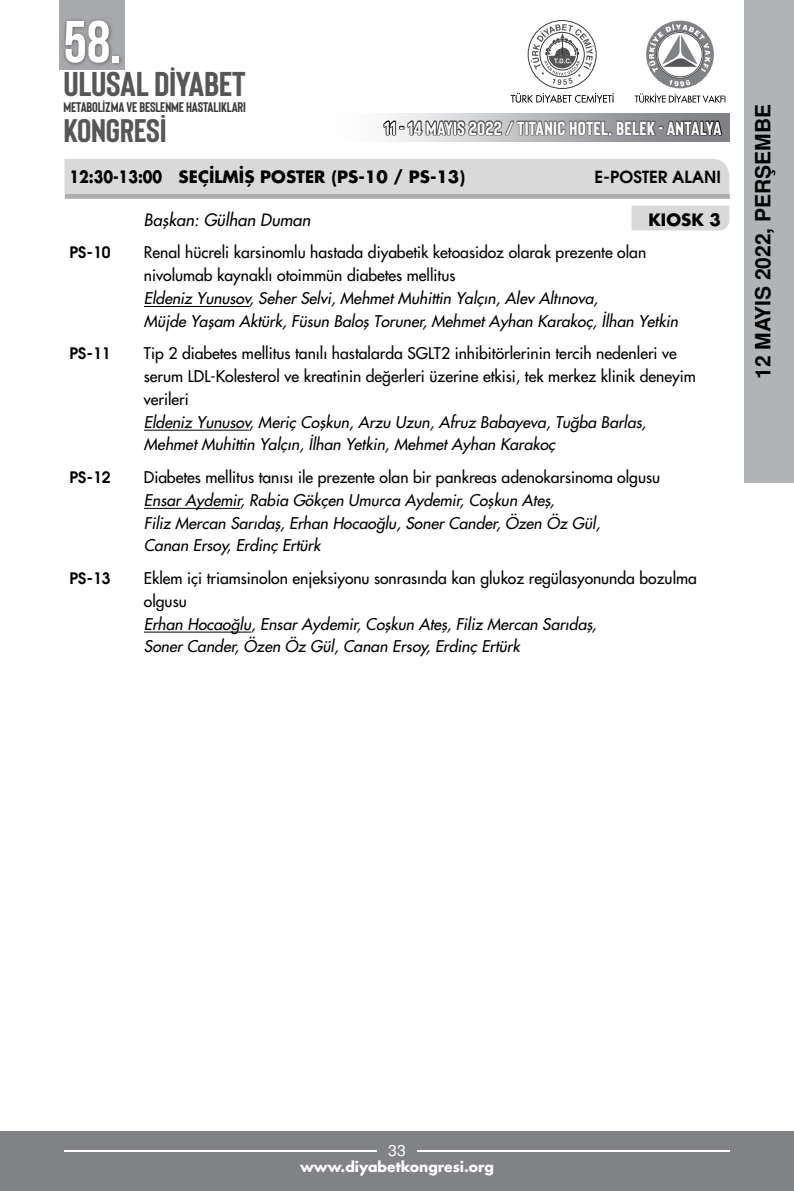
<style>
.page{position:relative;width:794px;height:1191px;background:#fff}
.page>*{position:absolute;margin:0;border:0;box-sizing:border-box;transform-origin:0 0}
.t1{font:700 58.98px "Bebas Neue";color:#fff}
.t2{font:700 34.48px "Bison";letter-spacing:-.01em;color:#555658;scale:1.11 1}
.t3{font:700 32.55px "Bison";letter-spacing:-.01em;color:#555658;scale:1.11 1}
.t4{font:700 21px "Helvetica Tr";color:#000}
.t5{font:700 18.72px "Bison";letter-spacing:.015em;color:#fff;scale:1.09 1}
.t6{font:16.62px "Futura Bold Tr";color:#000;scale:.85 1}
.t7{font:16.62px "Futura Italic Tr";color:#000}
.t8{font:16.62px "Avant Garde Bold Tr";color:#000}
.t9{font:16.62px "Futura Bold Tr";color:#000}
.t10{font:15.75px/22.8px "Futura Italic Tr";color:#000}
.t11{font:15.75px/22.8px "Futura Normal Tr";color:#000}
.t12{font:15.75px "Avant Garde Bold Tr";color:#000}
.t13{font:15.75px "Helvetica Normal Tr";color:#fff}
.t14{font:700 14px "Bison";letter-spacing:-.01em;color:#3c3b3d;scale:1.04 1}
.t15{font:14px "Futura Bold Tr";color:#fff}
.s1{font-family:"Bebas Neue"}
</style>
<div class="page">
<div style="left:646px;top:21px;width:68px;height:67px;background:#808285;border-radius:50%"></div>
<svg style="left:656px;top:31px;width:47px;height:47px"></svg>
<svg style="left:648px;top:24px;width:62px;height:49px"></svg>
<svg style="left:669px;top:80px;width:21px;height:6px"></svg>
<div style="left:59px;top:0;width:66px;height:69px;background:#a7a9ac"></div>
<img style="left:59px;top:19px;width:66px;height:51px">
<div style="left:321px;top:114px;width:408px;height:28px;background:linear-gradient(to right,#fff,#74777a)"></div>
<svg style="left:510px;top:93px;width:103px;height:10px"></svg>
<svg style="left:634px;top:93px;width:91px;height:10px"></svg>
<svg style="left:382px;top:116px;width:341px;height:22px;background:#898a8c"></svg>
<svg style="left:528px;top:21px;width:68px;height:67px"></svg>
<div style="left:527px;top:20px;width:69px;height:69px;border:1px solid #3c3b3d;border-radius:50%"></div>
<svg style="left:530px;top:24px;width:63px;height:61px"></svg>
<div style="left:744px;top:0;width:50px;height:483px;background:#b1b4b6"></div>
<div style="left:0;top:1131px;width:794px;height:60px;background:#808285"></div>
<hr style="left:417px;top:1149px;width:313px;height:2px;background:#fff">
<hr style="left:64px;top:1149px;width:312px;height:2px;background:#fff">
<div style="left:631px;top:206px;width:98px;height:24px;background:#d9d9d9"></div>
<div style="left:64px;top:159px;width:665px;height:34px;background:#d9d9d9"></div>
<div style="left:64px;top:193px;width:665px;height:5px;background:#aeaeae"></div>
<hr style="left:144px;top:306px;width:105px;height:1px;background:#000">
<hr style="left:144px;top:430px;width:105px;height:1px;background:#000">
<hr style="left:144px;top:508px;width:96px;height:1px;background:#000">
<hr style="left:144px;top:632px;width:107px;height:1px;background:#000">
<h1 class="t1" style="left:63px;top:10px;width:59px">58.</h1>
<h2 class="t2" style="left:63px;top:62px;width:166px">ULUSAL DİYABET</h2>
<p class="t14" style="left:63px;top:98px;width:177px">METABOLİZMA VE BESLENME HASTALIKLARI</p>
<h3 class="t3" style="left:63px;top:110px;width:94px">KONGRESİ</h3>
<p class="t5" style="left:384px;top:116px;width:311px">11 - 1<span class="s1">4</span> MAYIS 2022 / TITANIC HOTEL, BELEK - ANTALYA</p>
<p class="t6" style="left:69px;top:165px;width:467px">12:30-13:00 SEÇİLMİŞ POSTER (PS-10 / PS-13)</p>
<p class="t8" style="left:594px;top:166px;width:128px">E-POSTER ALANI</p>
<p class="t7" style="left:144px;top:209px;width:168px">Başkan: Gülhan Duman</p>
<p class="t9" style="left:648px;top:208px;width:74px">KIOSK 3</p>
<p class="t12" style="left:69px;top:242px;width:43px">PS-10</p>
<p class="t11" style="left:144px;top:241px;width:504px">Renal hücreli karsinomlu hastada diyabetik ketoasidoz olarak prezente olan nivolumab kaynaklı otoimmün diabetes mellitus</p>
<p class="t10" style="left:144px;top:287px;width:535px">Eldeniz Yunusov, Seher Selvi, Mehmet Muhittin Yalçın, Alev Altınova,<br>Müjde Yaşam Aktürk, Füsun Baloş Toruner, Mehmet Ayhan Karakoç, İlhan Yetkin</p>
<p class="t12" style="left:69px;top:343px;width:43px">PS-11</p>
<p class="t11" style="left:144px;top:342px;width:553px">Tip 2 diabetes mellitus tanılı hastalarda SGLT2 inhibitörlerinin tercih nedenleri ve serum LDL-Kolesterol ve kreatinin değerleri üzerine etkisi, tek merkez klinik deneyim verileri</p>
<p class="t10" style="left:144px;top:410px;width:503px">Eldeniz Yunusov, Meriç Coşkun, Arzu Uzun, Afruz Babayeva, Tuğba Barlas,<br>Mehmet Muhittin Yalçın, İlhan Yetkin, Mehmet Ayhan Karakoç</p>
<p class="t12" style="left:69px;top:467px;width:43px">PS-12</p>
<p class="t11" style="left:144px;top:466px;width:518px">Diabetes mellitus tanısı ile prezente olan bir pankreas adenokarsinoma olgusu</p>
<p class="t10" style="left:144px;top:488px;width:458px">Ensar Aydemir, Rabia Gökçen Umurca Aydemir, Coşkun Ateş,<br>Filiz Mercan Sarıdaş, Erhan Hocaoğlu, Soner Cander, Özen Öz Gül,<br>Canan Ersoy, Erdinç Ertürk</p>
<p class="t12" style="left:69px;top:568px;width:43px">PS-13</p>
<p class="t11" style="left:144px;top:566px;width:554px">Eklem içi triamsinolon enjeksiyonu sonrasında kan glukoz regülasyonunda bozulma olgusu</p>
<p class="t10" style="left:144px;top:612px;width:454px">Erhan Hocaoğlu, Ensar Aydemir, Coşkun Ateş, Filiz Mercan Sarıdaş,<br>Soner Cander, Özen Öz Gül, Canan Ersoy, Erdinç Ertürk</p>
<h3 class="t4" style="left:750px;top:379px;width:277px;rotate:-90deg">12 MAYIS 2022, PERŞEMBE</h3>
<p class="t13" style="left:388px;top:1141px;width:19px">33</p>
<p class="t15" style="left:300px;top:1157px;width:195px">www.diyabetkongresi.org</p>
</div>
